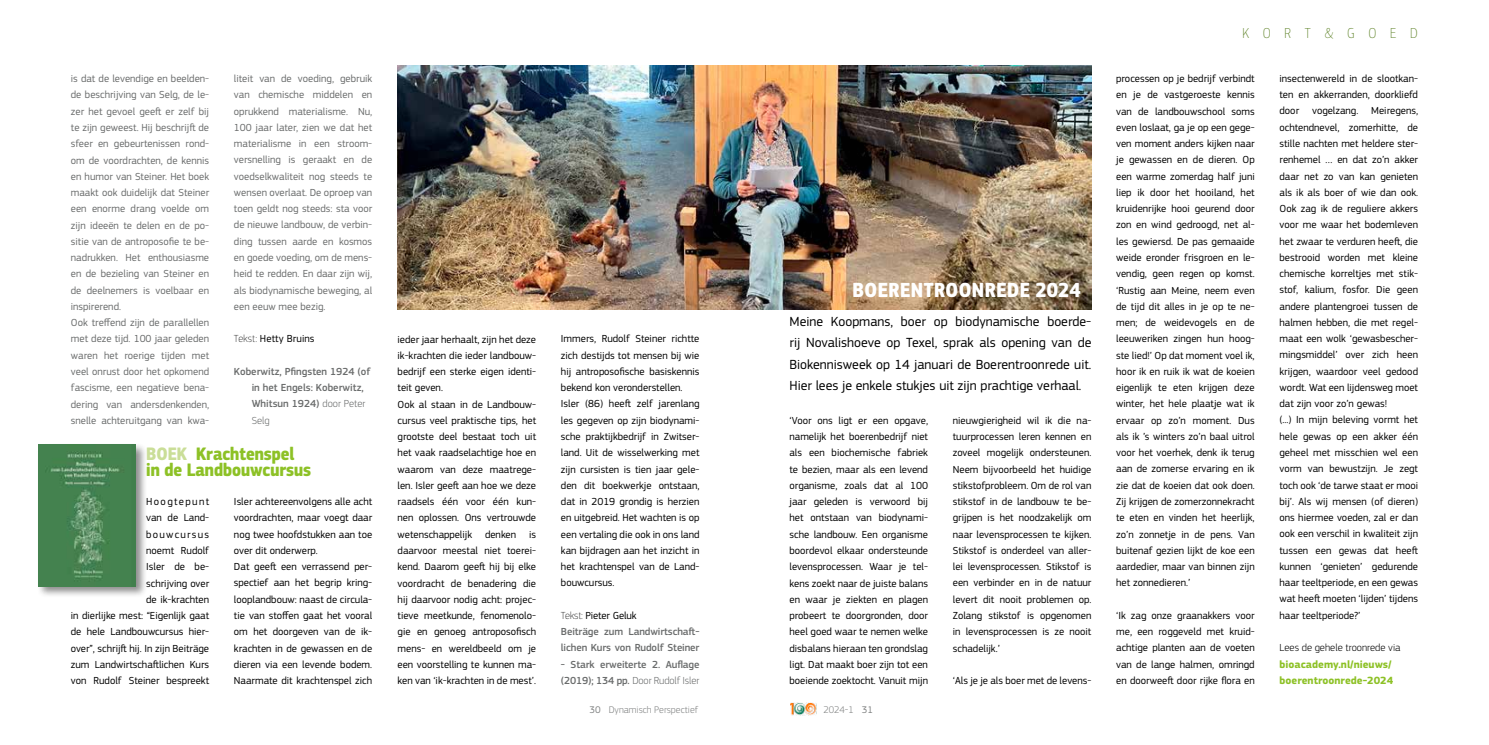
<style>
.page{position:relative;width:1489px;height:745px;background:#fff}
.page>*{position:absolute;margin:0;border:0;box-sizing:border-box;transform-origin:0 0}
.t1{font:700 21.25px "PF Square Sans Cond Pro";letter-spacing:.02em;color:#fff}
.t2{font:700 18.75px/16.2px "PF Square Sans Cond Pro";color:#8dc126}
.t3{font:100 15px "PF Square Sans Cond Pro";letter-spacing:.92em;color:#5f8329}
.t4{font:13.75px/21.1px "PF Square Sans Pro";color:#000;text-align:justify}
.t5{font:700 10.88px/16.2px "PF Square Sans Pro";color:#8dc126}
.t6{font:10.62px/16.2px "PF Square Sans Pro";color:#000}
.t7{font:10.62px/16.2px "PF Square Sans Pro";color:#6a6c6c}
.t8{font:500 10.62px/16.2px "PF Square Sans Pro";letter-spacing:-.01em;color:#6a6c6c}
.t9{font:300 10.62px "PF Square Sans Pro";color:#000}
.t10{font:300 10px "PF Square Sans Pro";color:#818383}
.s1{font-weight:100}
.s2{font-weight:300}
.s3{color:#cade98}
.s4{font-weight:100;color:#000}
.s5{font-weight:400;color:#000}
.s6{font-weight:400}
</style>
<div class="page">
<div style="left:36px;top:442px;width:112px;height:156px;background:#000;opacity:.45"></div>
<img style="left:38px;top:444px;width:98px;height:142px">
<img style="left:397px;top:66px;width:694px;height:244px">
<img style="left:790px;top:702px;width:26px;height:13px">
<p class="t7" style="left:71px;top:71px;width:140px">is dat de levendige en beelden&shy;de beschrijving van Selg, de le&shy;zer het gevoel geeft er zelf bij te zijn geweest. Hij beschrijft de sfeer en gebeurtenissen rond&shy;om de voordrachten, de kennis en humor van Steiner. Het boek maakt ook duidelijk dat Steiner een enorme drang voelde om zijn ideeën te delen en de po&shy;sitie van de antroposofie te be&shy;nadrukken. Het enthousiasme en de bezieling van Steiner en de deelnemers is voelbaar en inspirerend.<br>Ook treffend zijn de parallellen met deze tijd. 100 jaar geleden waren het roerige tijden met veel onrust door het opkomend fascisme, een negatieve bena&shy;dering van andersdenkenden, snelle achteruitgang van kwa-</p>
<p class="t7" style="left:234px;top:70px;width:140px;text-align:justify">liteit van de voeding, gebruik van chemische middelen en oprukkend materialisme. Nu, 100 jaar later, zien we dat het materialisme in een stroom&shy;versnelling is geraakt en de voedselkwaliteit nog steeds te wensen overlaat. De oproep van toen geldt nog steeds: sta voor de nieuwe landbouw, de verbin&shy;ding tussen aarde en kosmos en goede voeding, om de mens&shy;heid te redden. En daar zijn wij, als biodynamische beweging, al een eeuw mee bezig.</p>
<p class="t6" style="left:234px;top:330px;width:82px"><span class="s1">Tekst:</span> Hetty Bruins</p>
<p class="t8" style="left:252px;top:363px;width:120px;text-indent:-18px">Koberwitz, Pfingsten 1924 (of in het Engels: Koberwitz,<br>Whitsun 1924) <span class="s2">door Peter<br>Selg</span></p>
<h2 class="t2" style="left:146px;top:446px;width:166px"><span class="s3">BOEK</span> Krachtenspel in de Landbouwcursus</h2>
<p class="t6" style="left:71px;top:493px;width:140px;text-align:right">Hoogtepunt<br>van de Land-<br>bouwcursus<br>noemt Rudolf<br>Isler de be-<br>schrijving over<br>de ik-krachten<br>in dierlijke mest: “Eigenlijk gaat de hele Landbouwcursus hier&shy;over”, schrijft hij. In zijn Beiträge zum Landwirtschaftlichen Kurs von Rudolf Steiner bespreekt</p>
<p class="t6" style="left:234px;top:493px;width:140px">Isler achtereenvolgens alle acht voordrachten, maar voegt daar nog twee hoofdstukken aan toe over dit onderwerp.<br>Dat geeft een verrassend per&shy;spectief aan het begrip kring&shy;looplandbouw: naast de circula&shy;tie van stoffen gaat het vooral om het doorgeven van de ik&shy;krachten in de gewassen en de dieren via een levende bodem.<br>Naarmate dit krachtenspel zich</p>
<p class="t6" style="left:397px;top:331px;width:140px">ieder jaar herhaalt, zijn het deze ik-krachten die ieder landbouw&shy;bedrijf een sterke eigen identi&shy;teit geven.<br>Ook al staan in de Landbouw&shy;cursus veel praktische tips, het grootste deel bestaat toch uit het vaak raadselachtige hoe en waarom van deze maatrege&shy;len. Isler geeft aan hoe we deze raadsels één voor één kun&shy;nen oplossen. Ons vertrouwde wetenschappelijk denken is daarvoor meestal niet toerei&shy;kend. Daarom geeft hij bij elke voordracht de benadering die hij daarvoor nodig acht: projec&shy;tieve meetkunde, fenomenolo&shy;gie en genoeg antroposofisch mens- en wereldbeeld om je een voorstelling te kunnen ma&shy;ken van ‘ik-krachten in de mest’.</p>
<p class="t6" style="left:561px;top:330px;width:140px">Immers, Rudolf Steiner richtte zich destijds tot mensen bij wie hij antroposofische basiskennis bekend kon veronderstellen.<br>Isler (86) heeft zelf jarenlang les gegeven op zijn biodynami&shy;sche praktijkbedrijf in Zwitser&shy;land. Uit de wisselwerking met zijn cursisten is tien jaar gele&shy;den dit boekwerkje ontstaan, dat in 2019 grondig is herzien en uitgebreid. Het wachten is op een vertaling die ook in ons land kan bijdragen aan het inzicht in het krachtenspel van de Land&shy;bouwcursus.</p>
<p class="t8" style="left:561px;top:607px;width:140px"><span class="s4">Tekst:</span> <span class="s5">Pieter Geluk<br></span>Beiträge zum Landwirtschaft&shy;lichen Kurs von Rudolf Steiner</p>
<p class="t8" style="left:561px;top:656px;width:140px">- Stark erweiterte 2. Auflage (2019); 134 pp. <span class="s2">Door Rudolf Isler</span></p>
<h1 class="t1" style="left:852px;top:277px;width:230px">BOERENTROONREDE 2024</h1>
<p class="t4" style="left:789px;top:311px;width:303px">Meine Koopmans, boer op biodynamische boerde&shy;rij Novalishoeve op Texel, sprak als opening van de Biokennisweek op 14 januari de Boerentroonrede uit.<br>Hier lees je enkele stukjes uit zijn prachtige verhaal.</p>
<p class="t6" style="left:789px;top:412px;width:140px;text-align:justify">‘Voor ons ligt er een opgave, namelijk het boerenbedrijf niet als een biochemische fabriek te bezien, maar als een levend organisme, zoals dat al 100 jaar geleden is verwoord bij het ontstaan van biodynami&shy;sche landbouw. Een organisme boordevol elkaar ondersteunde levensprocessen. Waar je tel&shy;kens zoekt naar de juiste balans en waar je ziekten en plagen probeert te doorgronden, door heel goed waar te nemen welke disbalans hieraan ten grondslag ligt. Dat maakt boer zijn tot een boeiende zoektocht. Vanuit mijn</p>
<p class="t6" style="left:952px;top:412px;width:140px;text-align:justify">nieuwgierigheid wil ik die na&shy;tuurprocessen leren kennen en zoveel mogelijk ondersteunen.<br>Neem bijvoorbeeld het huidige stikstofprobleem. Om de rol van stikstof in de landbouw te be&shy;grijpen is het noodzakelijk om naar levensprocessen te kijken.<br>Stikstof is onderdeel van aller&shy;lei levensprocessen. Stikstof is een verbinder en in de natuur levert dit nooit problemen op.<br>Zolang stikstof is opgenomen in levensprocessen is ze nooit schadelijk.’</p>
<p class="t6" style="left:952px;top:672px;width:140px">‘Als je je als boer met de levens-</p>
<p class="t10" style="left:589px;top:703px;width:110px"><span class="s6">30</span> Dynamisch Perspectief</p>
<p class="t10" style="left:823px;top:703px;width:51px">2024-1 <span class="s6">31</span></p>
<h3 class="t3" style="left:1242px;top:25px;width:177px">KORT&amp;GOED</h3>
<p class="t6" style="left:1116px;top:70px;width:140px;text-align:justify">processen op je bedrijf verbindt en je de vastgeroeste kennis van de landbouwschool soms even loslaat, ga je op een gege&shy;ven moment anders kijken naar je gewassen en de dieren. Op een warme zomerdag half juni liep ik door het hooiland, het kruidenrijke hooi geurend door zon en wind gedroogd, net al&shy;les gewiersd. De pas gemaaide weide eronder frisgroen en le&shy;vendig, geen regen op komst. ‘Rustig aan Meine, neem even de tijd dit alles in je op te ne&shy;men; de weidevogels en de leeuweriken zingen hun hoog&shy;ste lied!’ Op dat moment voel ik, hoor ik en ruik ik wat de koeien eigenlijk te eten krijgen deze winter, het hele plaatje wat ik ervaar op zo’n moment. Dus als ik ’s winters zo’n baal uitrol voor het voerhek, denk ik terug aan de zomerse ervaring en ik zie dat de koeien dat ook doen.<br>Zij krijgen de zomerzonnekracht te eten en vinden het heerlijk, zo’n zonnetje in de pens. Van buitenaf gezien lijkt de koe een aardedier, maar van binnen zijn het zonnedieren.’</p>
<p class="t6" style="left:1116px;top:607px;width:140px;text-align:justify">‘Ik zag onze graanakkers voor me, een roggeveld met kruid&shy;achtige planten aan de voeten van de lange halmen, omringd en doorweeft door rijke flora en</p>
<p class="t6" style="left:1279px;top:70px;width:140px">insectenwereld in de slootkan&shy;ten en akkerranden, doorkliefd door vogelzang. Meiregens, ochtendnevel, zomerhitte, de stille nachten met heldere ster&shy;renhemel … en dat zo’n akker daar net zo van kan genieten als ik als boer of wie dan ook.<br>Ook zag ik de reguliere akkers voor me waar het bodemleven het zwaar te verduren heeft, die bestrooid worden met kleine chemische korreltjes met stik&shy;stof, kalium, fosfor. Die geen andere plantengroei tussen de halmen hebben, die met regel&shy;maat een wolk ‘gewasbescher&shy;mingsmiddel’ over zich heen krijgen, waardoor veel gedood wordt. Wat een lijdensweg moet dat zijn voor zo’n gewas!<br>(...) In mijn beleving vormt het hele gewas op een akker één geheel met misschien wel een vorm van bewustzijn. Je zegt toch ook ‘de tarwe staat er mooi bij’. Als wij mensen (of dieren) ons hiermee voeden, zal er dan ook een verschil in kwaliteit zijn tussen een gewas dat heeft kunnen ‘genieten’ gedurende haar teeltperiode, en een gewas wat heeft moeten ‘lijden’ tijdens haar teeltperiode?’</p>
<p class="t9" style="left:1279px;top:641px;width:122px">Lees de gehele troonrede via</p>
<p class="t5" style="left:1279px;top:656px;width:115px">bioacademy.nl/nieuws/ boerentroonrede-2024</p>
</div>
